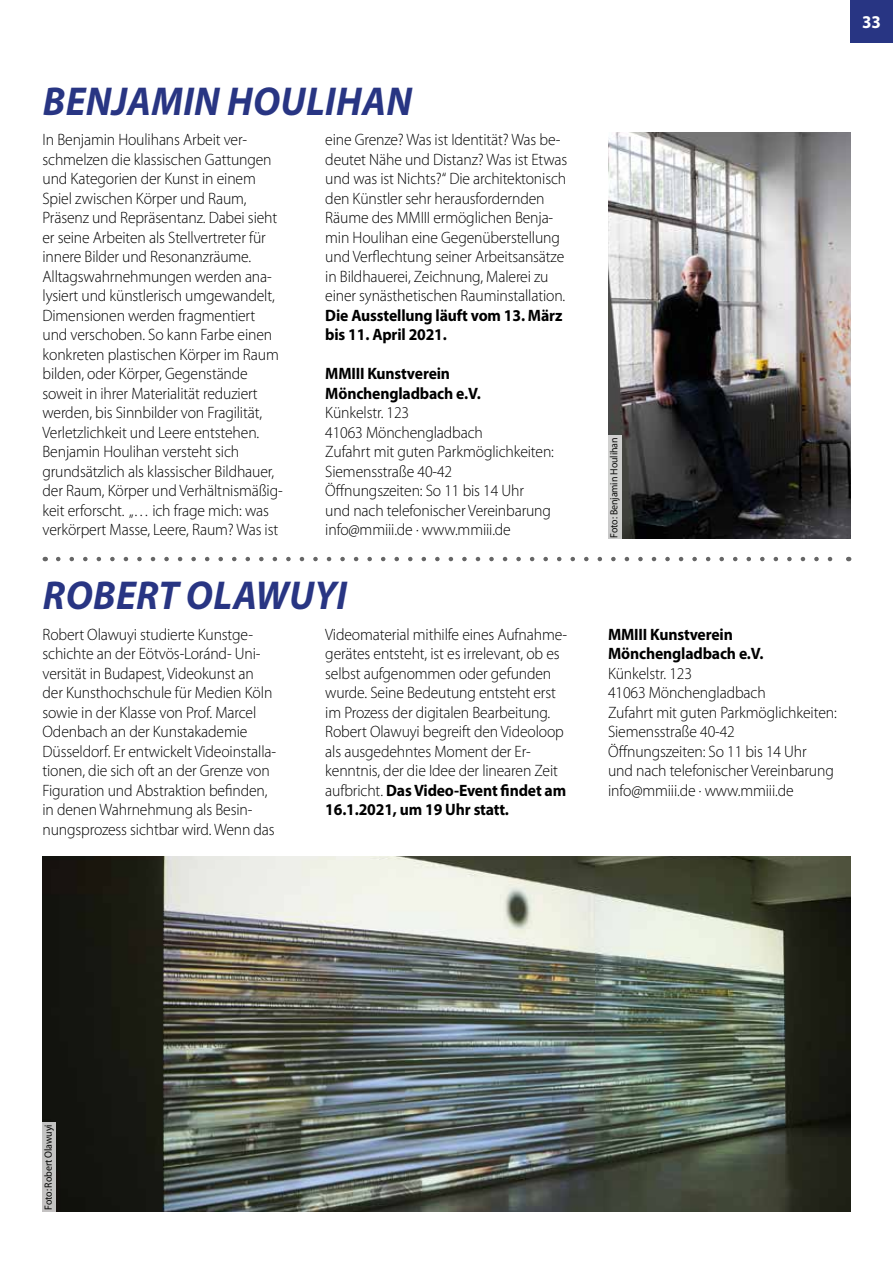
<style>
.page{position:relative;width:893px;height:1263px;background:#fff}
.page>*{position:absolute;margin:0;border:0;box-sizing:border-box;transform-origin:0 0}
.t1{font:italic 700 40.5px "Myriad Pro";letter-spacing:.01em;color:#283583;scale:.95 1}
.t2{font:700 18px "Myriad Pro";color:#fff;scale:.95 1}
.t3{font:300 16.5px/19.5px "Myriad Pro";letter-spacing:-.01em;color:#000;scale:.95 1}
.t4{font:700 16.5px/19.5px "Myriad Pro";letter-spacing:-.01em;color:#000;scale:.95 1}
.t5{font:10.5px "Myriad Pro";letter-spacing:-.01em;color:#000;scale:.95 1}
.s1{font-weight:700}
</style>
<div class="page">
<div style="left:850px;top:0;width:43px;height:43px;background:#283583"></div>
<img style="left:608px;top:133px;width:242px;height:406px">
<div style="left:608px;top:435px;width:14px;height:105px;background:#cfd0ce"></div>
<svg style="left:58px;top:557px;width:775px;height:4px"></svg>
<img style="left:42px;top:857px;width:809px;height:355px">
<div style="left:43px;top:1122px;width:13px;height:90px;background:#c3c3c2"></div>
<h1 class="t1" style="left:43px;top:75px;width:390px">BENJAMIN HOULIHAN</h1>
<p class="t3" style="left:43px;top:130px;width:254px">In Benjamin Houlihans Arbeit ver&shy;schmelzen die klassischen Gattungen und Kategorien der Kunst in einem Spiel zwischen Körper und Raum, Präsenz und Repräsentanz. Dabei sieht er seine Arbeiten als Stellvertreter für innere Bilder und Resonanzräume.<br>Alltagswahrnehmungen werden ana&shy;lysiert und künstlerisch umgewandelt, Dimensionen werden fragmentiert und verschoben. So kann Farbe einen konkreten plastischen Körper im Raum bilden, oder Körper, Gegenstände soweit in ihrer Materialität reduziert werden, bis Sinnbilder von Fragilität, Verletzlichkeit und Leere entstehen.<br>Benjamin Houlihan versteht sich grundsätzlich als klassischer Bildhauer, der Raum, Körper und Verhältnismäßig&shy;keit erforscht. „… ich frage mich: was verkörpert Masse, Leere, Raum? Was ist</p>
<p class="t3" style="left:325px;top:130px;width:256px">eine Grenze? Was ist Identität? Was be&shy;deutet Nähe und Distanz? Was ist Etwas und was ist Nichts?“ Die architektonisch den Künstler sehr herausfordernden Räume des MMIII ermöglichen Benja&shy;min Houlihan eine Gegenüberstellung und Verflechtung seiner Arbeitsansätze in Bildhauerei, Zeichnung, Malerei zu einer synästhetischen Rauminstallation.</p>
<p class="t4" style="left:325px;top:305px;width:251px">Die Ausstellung läuft vom 13. März bis 11. April 2021.</p>
<p class="t4" style="left:325px;top:363px;width:165px">MMIII Kunstverein<br>Mönchengladbach e.V.</p>
<p class="t3" style="left:325px;top:403px;width:242px">Künkelstr. 123<br>41063 Mönchengladbach<br>Zufahrt mit guten Parkmöglichkeiten:<br>Siemensstraße 40-42<br>Öffnungszeiten: So 11 bis 14 Uhr<br>und nach telefonischer Vereinbarung info@mmiii.de · www.mmiii.de</p>
<h1 class="t1" style="left:43px;top:569px;width:321px">ROBERT OLAWUYI</h1>
<p class="t3" style="left:43px;top:624px;width:247px">Robert Olawuyi studierte Kunstge&shy;schichte an der Eötvös-Loránd- Uni&shy;versität in Budapest, Videokunst an der Kunsthochschule für Medien Köln sowie in der Klasse von Prof. Marcel Odenbach an der Kunstakademie Düsseldorf. Er entwickelt Videoinstalla&shy;tionen, die sich oft an der Grenze von Figuration und Abstraktion befinden, in denen Wahrnehmung als Besin&shy;nungsprozess sichtbar wird. Wenn das</p>
<p class="t3" style="left:325px;top:624px;width:256px">Videomaterial mithilfe eines Aufnahme&shy;gerätes entsteht, ist es irrelevant, ob es selbst aufgenommen oder gefunden wurde. Seine Bedeutung entsteht erst im Prozess der digitalen Bearbeitung.<br>Robert Olawuyi begreift den Videoloop als ausgedehntes Moment der Er&shy;kenntnis, der die Idee der linearen Zeit aufbricht. <span class="s1">Das Video-Event findet am 16.1.2021, um 19 Uhr statt.</span></p>
<p class="t2" style="left:862px;top:10px;width:21px">33</p>
<p class="t5" style="left:607px;top:538px;width:107px;rotate:-90deg">Foto: Benjamin Houlihan</p>
<p class="t4" style="left:608px;top:624px;width:165px">MMIII Kunstverein<br>Mönchengladbach e.V.</p>
<p class="t3" style="left:608px;top:663px;width:242px">Künkelstr. 123<br>41063 Mönchengladbach<br>Zufahrt mit guten Parkmöglichkeiten:<br>Siemensstraße 40-42<br>Öffnungszeiten: So 11 bis 14 Uhr<br>und nach telefonischer Vereinbarung info@mmiii.de · www.mmiii.de</p>
<p class="t5" style="left:42px;top:1210px;width:91px;rotate:-90deg">Foto: Robert Olawuyi</p>
</div>
